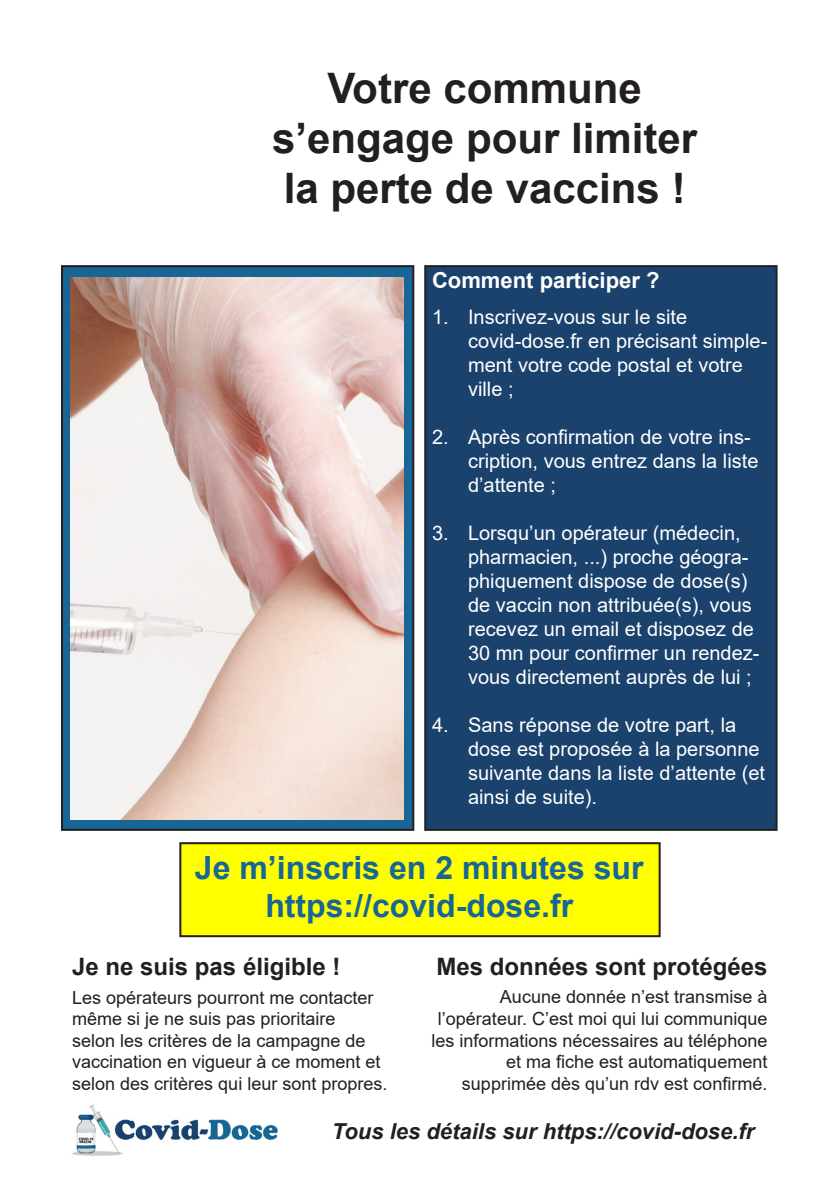
<style>
.page{position:relative;width:840px;height:1191px;background:#fff}
.page>*{position:absolute;margin:0;border:0;box-sizing:border-box;transform-origin:0 0}
.t1{font:700 42px "Arial";color:#231f20}
.t2{font:700 32px "Arial";color:#176696}
.t3{font:700 24px "Arial";color:#231f20}
.t4{font:italic 700 22px "Arial";color:#231f20}
.t5{font:700 22px "Arial";color:#fff}
.t6{font:20px/24px "Arial";color:#fff}
.t7{font:18px/21.6px "Arial";color:#231f20;text-align:right}
</style>
<div class="page">
<div style="left:180px;top:843px;width:479px;height:93px;background:#ff0"></div>
<div style="left:179px;top:842px;width:481px;height:95px;border:2px solid #231f20"></div>
<div style="left:425px;top:266px;width:351px;height:564px;background:#1a426d"></div>
<div style="left:424px;top:265px;width:353px;height:566px;border:2px solid #231f20"></div>
<svg style="left:64px;top:268px;width:347px;height:560px;fill:#176696"></svg>
<div style="left:61px;top:265px;width:353px;height:566px;border:2px solid #231f20"></div>
<img style="left:72px;top:1104px;width:206px;height:52px">
<img style="left:71px;top:278px;width:332px;height:541px">
<p class="t1" style="left:327px;top:58px;width:316px">Votre commune</p>
<p class="t1" style="left:272px;top:109px;width:426px">s’engage pour limiter</p>
<p class="t1" style="left:283px;top:159px;width:403px">la perte de vaccins !</p>
<p class="t5" style="left:432px;top:265px;width:229px">Comment participer ?</p>
<p class="t6" style="left:468px;top:305px;width:301px;text-indent:-36px">1. Inscrivez-vous sur le site covid-dose.fr en précisant simple&shy;ment votre code postal et votre ville ;</p>
<p class="t6" style="left:468px;top:425px;width:292px;text-indent:-36px">2. Après confirmation de votre ins&shy;cription, vous entrez dans la liste d’attente ;</p>
<p class="t6" style="left:468px;top:521px;width:293px;text-indent:-36px">3. Lorsqu’un opérateur (médecin, pharmacien, ...) proche géogra&shy;phiquement dispose de dose(s) de vaccin non attribuée(s), vous recevez un email et disposez de<br>30 mn pour confirmer un rendez&shy;vous directement auprès de lui ;</p>
<p class="t6" style="left:468px;top:713px;width:298px;text-indent:-36px">4. Sans réponse de votre part, la dose est proposée à la personne suivante dans la liste d’attente (et ainsi de suite).</p>
<p class="t2" style="left:195px;top:845px;width:450px">Je m’inscris en 2 minutes sur</p>
<p class="t2" style="left:265px;top:883px;width:309px">https://covid-dose.fr</p>
<p class="t3" style="left:72px;top:949px;width:270px">Je ne suis pas éligible !</p>
<p class="t7" style="left:72px;top:986px;width:317px;text-align:left">Les opérateurs pourront me contacter même si je ne suis pas prioritaire<br>selon les critères de la campagne de vaccination en vigueur à ce moment et selon des critères qui leur sont propres.</p>
<p class="t3" style="left:436px;top:949px;width:332px">Mes données sont protégées</p>
<p class="t7" style="left:431px;top:986px;width:337px">Aucune donnée n’est transmise à l’opérateur. C’est moi qui lui communique les informations nécessaires au téléphone et ma fiche est automatiquement supprimée dès qu’un rdv est confirmé.</p>
<p class="t4" style="left:331px;top:1116px;width:424px">Tous les détails sur https://covid-dose.fr</p>
</div>
